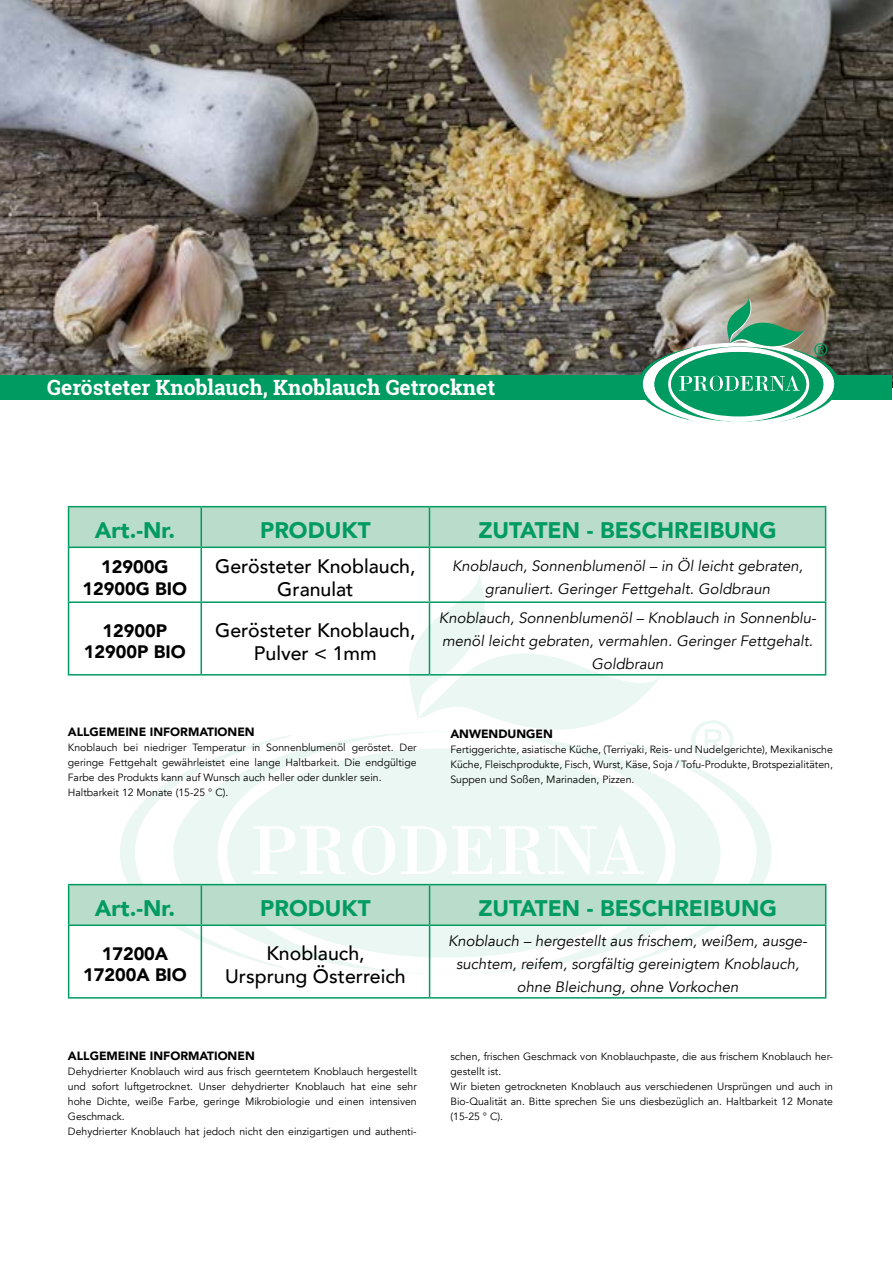
<style>
.page{position:relative;width:893px;height:1263px;background:#fff}
.page>*{position:absolute;margin:0;border:0;box-sizing:border-box;transform-origin:0 0}
.t1{font:900 22.5px "Avenir";color:#009b61}
.t2{font:700 21px "Roboto Slab";color:#fff}
.t3{font:500 19.5px/23.4px "Avenir";color:#000;text-align:center}
.t4{font:900 18px/21.6px "Avenir";color:#000;text-align:center}
.t5{font:italic 15px/22.8px "Avenir";color:#000;text-align:center}
.t6{font:900 12px "Avenir";color:#000}
.t7{font:10.5px/15px "Avenir";color:#000}
</style>
<div class="page">
<svg style="left:636px;top:744px;width:135px;height:217px"></svg>
<svg style="left:120px;top:737px;width:161px;height:240px"></svg>
<svg style="left:408px;top:573px;width:255px;height:144px"></svg>
<svg style="left:691px;top:720px;width:43px;height:42px"></svg>
<svg style="left:281px;top:717px;width:355px;height:271px"></svg>
<img style="left:0;top:0;width:893px;height:387px">
<div style="left:1px;top:375px;width:891px;height:25px;background:#009b61"></div>
<div style="left:69px;top:507px;width:756px;height:39px;background:#badcca"></div>
<hr style="left:68px;top:548px;width:1px;height:53px;background:#009b61">
<hr style="left:201px;top:548px;width:1px;height:53px;background:#009b61">
<hr style="left:429px;top:548px;width:1px;height:53px;background:#009b61">
<hr style="left:825px;top:548px;width:1px;height:53px;background:#009b61">
<hr style="left:68px;top:601px;width:133px;height:2px;background:#009b61">
<hr style="left:68px;top:603px;width:1px;height:71px;background:#009b61">
<hr style="left:201px;top:601px;width:228px;height:2px;background:#009b61">
<hr style="left:201px;top:603px;width:1px;height:71px;background:#009b61">
<hr style="left:429px;top:601px;width:397px;height:2px;background:#009b61">
<hr style="left:429px;top:603px;width:1px;height:71px;background:#009b61">
<hr style="left:825px;top:603px;width:1px;height:71px;background:#009b61">
<hr style="left:68px;top:674px;width:133px;height:1px;background:#009b61">
<hr style="left:201px;top:674px;width:228px;height:1px;background:#009b61">
<hr style="left:429px;top:674px;width:397px;height:1px;background:#009b61">
<hr style="left:68px;top:506px;width:133px;height:1px;background:#009b61">
<hr style="left:68px;top:507px;width:1px;height:39px;background:#009b61">
<hr style="left:201px;top:506px;width:228px;height:1px;background:#009b61">
<hr style="left:201px;top:507px;width:1px;height:39px;background:#009b61">
<hr style="left:429px;top:506px;width:397px;height:1px;background:#009b61">
<hr style="left:429px;top:507px;width:1px;height:39px;background:#009b61">
<hr style="left:825px;top:507px;width:1px;height:39px;background:#009b61">
<hr style="left:68px;top:546px;width:133px;height:2px;background:#009b61">
<hr style="left:201px;top:546px;width:228px;height:2px;background:#009b61">
<hr style="left:429px;top:546px;width:397px;height:2px;background:#009b61">
<div style="left:69px;top:885px;width:756px;height:39px;background:#badcca"></div>
<hr style="left:68px;top:926px;width:1px;height:71px;background:#009b61">
<hr style="left:201px;top:926px;width:1px;height:71px;background:#009b61">
<hr style="left:429px;top:926px;width:1px;height:71px;background:#009b61">
<hr style="left:825px;top:926px;width:1px;height:71px;background:#009b61">
<hr style="left:68px;top:997px;width:133px;height:1px;background:#009b61">
<hr style="left:201px;top:997px;width:229px;height:1px;background:#009b61">
<hr style="left:430px;top:997px;width:396px;height:1px;background:#009b61">
<hr style="left:68px;top:884px;width:133px;height:1px;background:#009b61">
<hr style="left:68px;top:885px;width:1px;height:39px;background:#009b61">
<hr style="left:201px;top:884px;width:229px;height:1px;background:#009b61">
<hr style="left:201px;top:885px;width:1px;height:39px;background:#009b61">
<hr style="left:430px;top:884px;width:396px;height:1px;background:#009b61">
<hr style="left:429px;top:885px;width:1px;height:39px;background:#009b61">
<hr style="left:825px;top:885px;width:1px;height:39px;background:#009b61">
<hr style="left:68px;top:924px;width:133px;height:2px;background:#009b61">
<hr style="left:201px;top:924px;width:229px;height:2px;background:#009b61">
<hr style="left:430px;top:924px;width:396px;height:2px;background:#009b61">
<svg style="left:638px;top:298px;width:201px;height:124px"></svg>
<h2 class="t2" style="left:47px;top:373px;width:449px">Gerösteter Knoblauch, Knoblauch Getrocknet</h2>
<h1 class="t1" style="left:95px;top:511px;width:82px">Art.-Nr.</h1>
<h1 class="t1" style="left:260px;top:511px;width:112px">PRODUKT</h1>
<h1 class="t1" style="left:478px;top:511px;width:300px">ZUTATEN - BESCHREIBUNG</h1>
<h3 class="t4" style="left:83px;top:555px;width:106px">12900G<br>12900G BIO</h3>
<h3 class="t3" style="left:215px;top:553px;width:202px">Gerösteter Knoblauch,<br>Granulat</h3>
<h3 class="t5" style="left:452px;top:554px;width:352px">Knoblauch, Sonnenblumenöl – in Öl leicht gebraten, granuliert. Geringer Fettgehalt. Goldbraun</h3>
<h3 class="t4" style="left:84px;top:619px;width:103px">12900P<br>12900P BIO</h3>
<h3 class="t3" style="left:215px;top:617px;width:202px">Gerösteter Knoblauch,<br>Pulver &lt; 1mm</h3>
<h3 class="t5" style="left:439px;top:607px;width:379px">Knoblauch, Sonnenblumenöl – Knoblauch in Sonnenblu&shy;menöl leicht gebraten, vermahlen. Geringer Fettgehalt.<br>Goldbraun</h3>
<p class="t6" style="left:68px;top:722px;width:188px">ALLGEMEINE INFORMATIONEN</p>
<p class="t7" style="left:68px;top:740px;width:350px">Knoblauch bei niedriger Temperatur in Sonnenblumenöl geröstet. Der geringe Fettgehalt gewährleistet eine lange Haltbarkeit. Die endgültige Farbe des Produkts kann auf Wunsch auch heller oder dunkler sein.<br>Haltbarkeit 12 Monate (15-25 ° C).</p>
<p class="t6" style="left:450px;top:723px;width:104px">ANWENDUNGEN</p>
<p class="t7" style="left:450px;top:742px;width:384px;text-align:justify">Fertiggerichte, asiatische Küche, (Terriyaki, Reis- und Nudelgerichte), Mexikanische Küche, Fleischprodukte, Fisch, Wurst, Käse, Soja / Tofu-Produkte, Brotspezialitäten, Suppen und Soßen, Marinaden, Pizzen.</p>
<h1 class="t1" style="left:95px;top:889px;width:82px">Art.-Nr.</h1>
<h1 class="t1" style="left:260px;top:889px;width:112px">PRODUKT</h1>
<h1 class="t1" style="left:478px;top:889px;width:300px">ZUTATEN - BESCHREIBUNG</h1>
<h3 class="t4" style="left:83px;top:942px;width:105px">17200A<br>17200A BIO</h3>
<h3 class="t3" style="left:225px;top:940px;width:182px">Knoblauch,<br>Ursprung Österreich</h3>
<h3 class="t5" style="left:448px;top:930px;width:361px">Knoblauch – hergestellt aus frischem, weißem, ausge&shy;suchtem, reifem, sorgfältig gereinigtem Knoblauch, ohne Bleichung, ohne Vorkochen</h3>
<p class="t6" style="left:68px;top:1046px;width:188px">ALLGEMEINE INFORMATIONEN</p>
<p class="t7" style="left:68px;top:1064px;width:350px">Dehydrierter Knoblauch wird aus frisch geerntetem Knoblauch hergestellt und sofort luftgetrocknet. Unser dehydrierter Knoblauch hat eine sehr hohe Dichte, weiße Farbe, geringe Mikrobiologie und einen intensiven Geschmack.<br>Dehydrierter Knoblauch hat jedoch nicht den einzigartigen und authenti-</p>
<p class="t7" style="left:450px;top:1049px;width:384px">schen, frischen Geschmack von Knoblauchpaste, die aus frischem Knoblauch her&shy;gestellt ist.<br>Wir bieten getrockneten Knoblauch aus verschiedenen Ursprüngen und auch in Bio-Qualität an. Bitte sprechen Sie uns diesbezüglich an. Haltbarkeit 12 Monate (15-25 ° C).</p>
</div>
